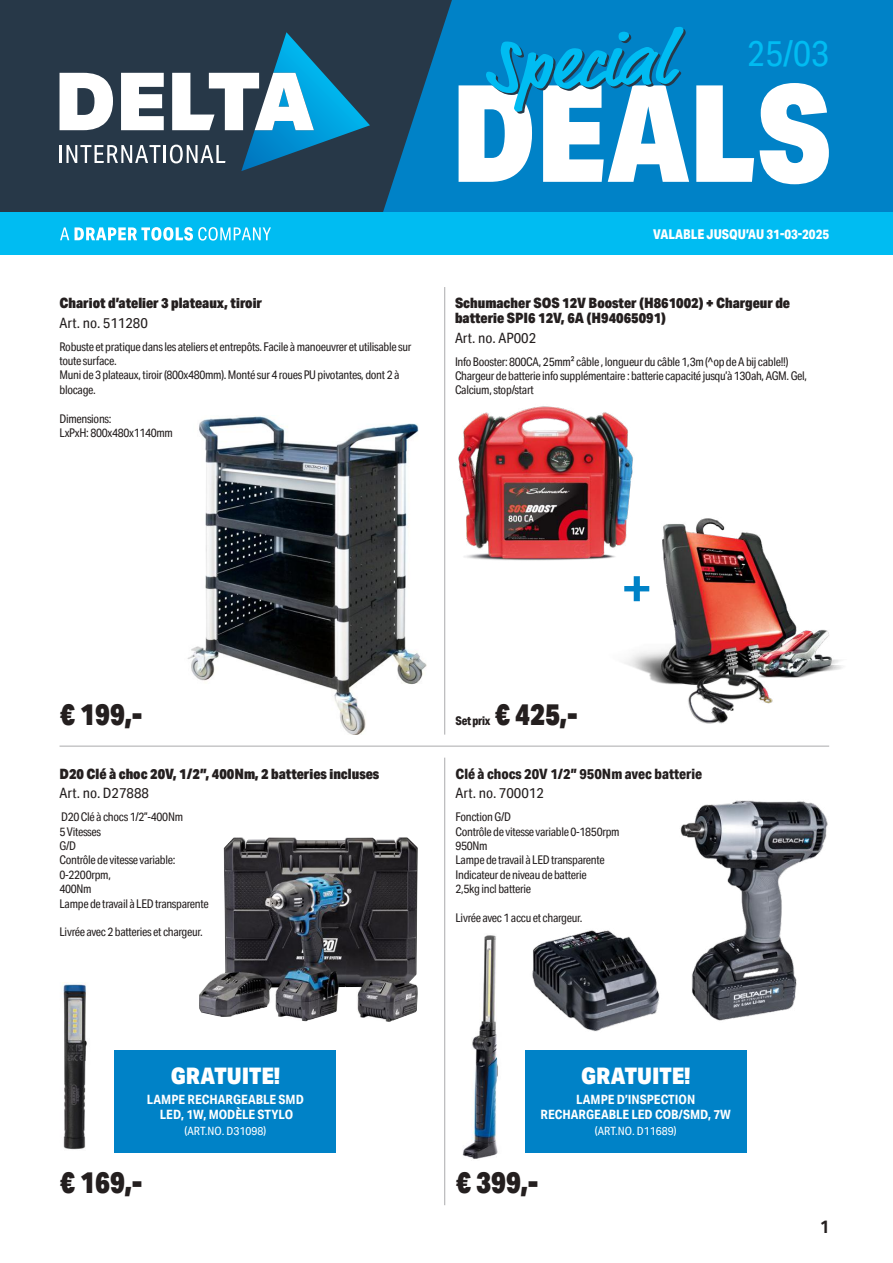
<style>
.page{position:relative;width:893px;height:1263px;background:#fff}
.page>*{position:absolute;margin:0;border:0;box-sizing:border-box;transform-origin:0 0}
.t1{font:900 135px "Aktiv Grotesk Cd";letter-spacing:-.005em;color:#fff}
.t2{font:36px "Aktiv Grotesk Cd";color:#00bcf2}
.t3{font:900 30px "Aktiv Grotesk Cd";color:#241f1f}
.t4{font:900 22.8px "Aktiv Grotesk Cd";color:#fff;scale:1.05 1}
.t5{font:700 18px "Aktiv Grotesk Cd";color:#241f1f}
.t6{font:900 14.25px/15px "Aktiv Grotesk Cd";color:#241f1f;scale:1.05 1}
.t7{font:14.25px "Aktiv Grotesk Cd";color:#241f1f;scale:1.05 1}
.t8{font:800 14.25px "Aktiv Grotesk Cd";color:#241f1f;scale:1.05 1}
.t9{font:800 13.5px "Aktiv Grotesk Cd";color:#fff}
.t10{font:700 12.9px/15px "Aktiv Grotesk Cd";color:#fff;text-align:center;scale:1.05 1}
.t11{font:12px/14.4px "Aktiv Grotesk Cd";letter-spacing:-.025em;color:#241f1f}
.t12{font:800 12px "Aktiv Grotesk Cd";letter-spacing:-.025em;color:#241f1f}
.t13{font:11.4px "Aktiv Grotesk Cd";color:#fff;scale:1.05 1}
</style>
<div class="page">
<img style="left:445px;top:933px;width:150px;height:227px">
<div style="left:0;top:0;width:893px;height:244px;background:#273848"></div>
<svg style="left:383px;top:0;width:510px;height:212px;background:#037bbc"></svg>
<div style="left:0;top:212px;width:893px;height:43px;background:#00bcf2"></div>
<hr style="left:60px;top:746px;width:769px;height:1px;background:#aaaaac">
<svg style="left:60px;top:32px;width:310px;height:139px"></svg>
<svg style="left:60px;top:227px;width:9px;height:13px"></svg>
<svg style="left:75px;top:227px;width:196px;height:14px"></svg>
<svg style="left:486px;top:27px;width:200px;height:87px;background:#038bc8"></svg>
<hr style="left:444px;top:287px;width:1px;height:448px;background:#aaaaac">
<hr style="left:444px;top:758px;width:1px;height:447px;background:#aaaaac">
<img style="left:187px;top:415px;width:240px;height:320px">
<img style="left:458px;top:406px;width:175px;height:155px">
<img style="left:680px;top:800px;width:148px;height:221px">
<img style="left:605px;top:491px;width:237px;height:256px">
<svg style="left:624px;top:576px;width:25px;height:25px"></svg>
<img style="left:199px;top:837px;width:219px;height:185px">
<img style="left:62px;top:982px;width:53px;height:168px">
<div style="left:115px;top:1050px;width:221px;height:102px;background:#0082c7"></div>
<div style="left:525px;top:1050px;width:221px;height:102px;background:#0082c7"></div>
<img style="left:504px;top:930px;width:156px;height:103px">
<h2 class="t2" style="left:747px;top:32px;width:84px">25/03</h2>
<h1 class="t1" style="left:451px;top:47px;width:382px">DEALS</h1>
<p class="t6" style="left:60px;top:296px;width:194px">Chariot d’atelier 3 plateaux, tiroir</p>
<p class="t7" style="left:60px;top:314px;width:86px">Art. no. 511280</p>
<p class="t11" style="left:60px;top:339px;width:353px">Robuste et pratique dans les ateliers et entrepôts. Facile à manoeuvrer et utilisable sur toute surface.<br>Muni de 3 plateaux, tiroir (800x480mm). Monté sur 4 roues PU pivotantes, dont 2 à blocage.</p>
<p class="t11" style="left:60px;top:411px;width:115px">Dimensions:<br>LxPxH: 800x480x1140mm</p>
<p class="t9" style="left:653px;top:225px;width:177px">VALABLE JUSQU’AU 31-03-2025</p>
<p class="t6" style="left:455px;top:296px;width:321px">Schumacher SOS 12V Booster (H861002) + Chargeur de batterie SPI6 12V, 6A (H94065091)</p>
<p class="t7" style="left:455px;top:329px;width:79px">Art. no. AP002</p>
<p class="t11" style="left:455px;top:354px;width:354px">Info Booster: 800CA, 25mm² câble , longueur du câble 1,3m (^op de A bij cable!!)<br>Chargeur de batterie info supplémentaire : batterie capacité jusqu’à 130ah, AGM. Gel,<br>Calcium, stop/start</p>
<h3 class="t3" style="left:60px;top:695px;width:84px">€ 199,-</h3>
<p class="t6" style="left:60px;top:766px;width:306px">D20 Clé à choc 20V, 1/2”, 400Nm, 2 batteries incluses</p>
<p class="t7" style="left:60px;top:785px;width:87px">Art. no. D27888</p>
<p class="t11" style="left:60px;top:809px;width:151px">D20 Clé à chocs 1/2”-400Nm<br>5 Vitesses<br>G/D<br>Contrôle de vitesse variable:<br>0-2200rpm,<br>400Nm<br>Lampe de travail à LED transparente</p>
<p class="t11" style="left:60px;top:925px;width:145px">Livrée avec 2 batteries et chargeur.</p>
<h3 class="t4" style="left:171px;top:1062px;width:106px">GRATUITE!</h3>
<p class="t10" style="left:147px;top:1092px;width:151px">LAMPE RECHARGEABLE SMD<br>LED, 1W, MODÈLE STYLO</p>
<p class="t13" style="left:185px;top:1125px;width:79px">(ART.NO. D31098)</p>
<h3 class="t3" style="left:495px;top:695px;width:84px">€ 425,-</h3>
<p class="t12" style="left:455px;top:713px;width:36px">Set prix</p>
<p class="t8" style="left:455px;top:765px;width:237px">Clé à chocs 20V 1/2” 950Nm avec batterie</p>
<p class="t7" style="left:455px;top:785px;width:86px">Art. no. 700012</p>
<p class="t11" style="left:455px;top:809px;width:166px">Fonction G/D<br>Contrôle de vitesse variable 0-1850rpm<br>950Nm<br>Lampe de travail à LED transparente<br>Indicateur de niveau de batterie<br>2,5kg incl batterie</p>
<p class="t11" style="left:455px;top:910px;width:128px">Livrée avec 1 accu et chargeur.</p>
<h3 class="t4" style="left:581px;top:1062px;width:106px">GRATUITE!</h3>
<p class="t10" style="left:540px;top:1092px;width:183px">LAMPE D’INSPECTION<br>RECHARGEABLE LED COB/SMD, 7W</p>
<p class="t13" style="left:595px;top:1125px;width:79px">(ART.NO. D11689)</p>
<h3 class="t3" style="left:60px;top:1163px;width:84px">€ 169,-</h3>
<h3 class="t3" style="left:456px;top:1163px;width:84px">€ 399,-</h3>
<h3 class="t5" style="left:820px;top:1216px;width:10px">1</h3>
</div>
